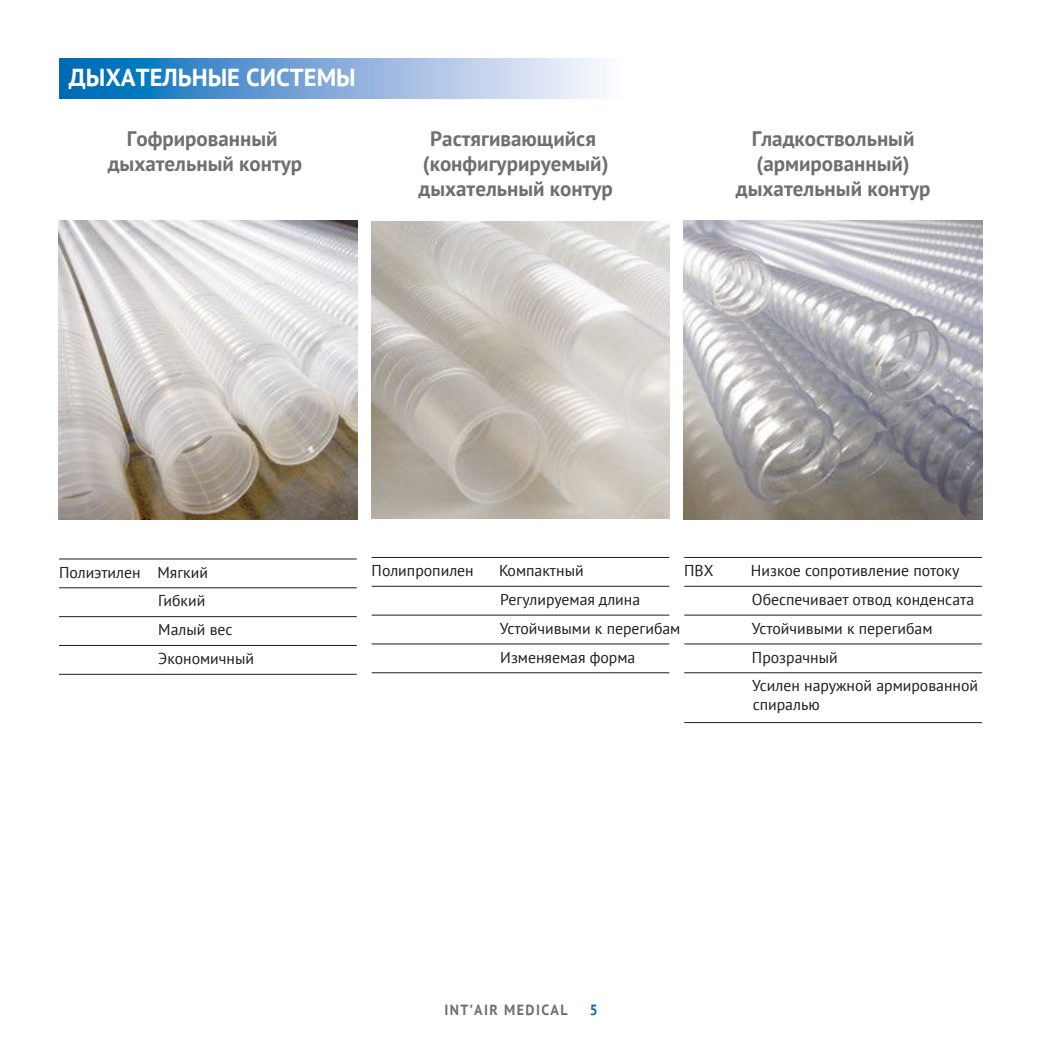
<style>
.page{position:relative;width:1042px;height:1042px;background:#fff}
.page>*{position:absolute;margin:0;border:0;box-sizing:border-box;transform-origin:0 0}
.t1{font:700 24.5px "PT Sans";color:#fff}
.t2{font:700 21px/25.2px "PT Sans";color:#706f6f;text-align:center}
.t3{font:15.75px/28.9px "PT Sans";color:#1d1d1b}
.t4{font:700 14.7px "PT Sans";letter-spacing:.1em;color:#706f6f;scale:.95 1}
.t5{font:700 14.7px "PT Sans";color:#0069b4;scale:.95 1}
</style>
<div class="page">
<img style="left:372px;top:221px;width:297px;height:298px">
<img style="left:684px;top:221px;width:298px;height:298px">
<img style="left:59px;top:221px;width:298px;height:298px">
<hr style="left:59px;top:558px;width:298px;height:1px;background:#1d1d1b">
<hr style="left:59px;top:587px;width:298px;height:1px;background:#1d1d1b">
<hr style="left:59px;top:616px;width:298px;height:1px;background:#1d1d1b">
<hr style="left:59px;top:645px;width:298px;height:1px;background:#1d1d1b">
<hr style="left:59px;top:674px;width:298px;height:1px;background:#1d1d1b">
<hr style="left:372px;top:557px;width:297px;height:1px;background:#1d1d1b">
<hr style="left:372px;top:586px;width:297px;height:1px;background:#1d1d1b">
<hr style="left:372px;top:615px;width:297px;height:1px;background:#1d1d1b">
<hr style="left:372px;top:643px;width:297px;height:1px;background:#1d1d1b">
<hr style="left:372px;top:672px;width:297px;height:1px;background:#1d1d1b">
<hr style="left:684px;top:557px;width:298px;height:1px;background:#1d1d1b">
<hr style="left:684px;top:586px;width:298px;height:1px;background:#1d1d1b">
<hr style="left:684px;top:615px;width:298px;height:1px;background:#1d1d1b">
<hr style="left:684px;top:643px;width:298px;height:1px;background:#1d1d1b">
<hr style="left:684px;top:672px;width:298px;height:1px;background:#1d1d1b">
<hr style="left:684px;top:722px;width:298px;height:1px;background:#1d1d1b">
<svg style="left:59px;top:59px;width:543px;height:39px"></svg>
<h1 class="t1" style="left:69px;top:61px;width:288px">ДЫХАТЕЛЬНЫЕ СИСТЕМЫ</h1>
<h2 class="t2" style="left:108px;top:126px;width:196px">Гофрированный дыхательный контур</h2>
<h2 class="t2" style="left:418px;top:126px;width:196px">Растягивающийся (конфигурируемый) дыхательный контур</h2>
<h2 class="t2" style="left:736px;top:126px;width:196px">Гладкоствольный (армированный) дыхательный контур</h2>
<p class="t3" style="left:158px;top:557px;width:97px;text-indent:-99px">Полиэтилен Мягкий<br>Гибкий<br>Малый вес<br>Экономичный</p>
<p class="t3" style="left:684px;top:556px;width:31px">ПВХ</p>
<p class="t3" style="left:751px;top:556px;width:229px">Низкое сопротивление потоку<br>Обеспечивает отвод конденсата<br>Устойчивыми к перегибам<br>Прозрачный<br>Усилен наружной армированной</p>
<p class="t3" style="left:752px;top:690px;width:69px">спиралью</p>
<p class="t3" style="left:372px;top:556px;width:104px">Полипропилен</p>
<p class="t3" style="left:499px;top:556px;width:86px">Компактный</p>
<p class="t3" style="left:500px;top:584px;width:182px">Регулируемая длина<br>Устойчивыми к перегибам<br>Изменяемая форма</p>
<p class="t4" style="left:444px;top:1000px;width:131px">INT’AIR MEDICAL</p>
<p class="t5" style="left:590px;top:1001px;width:10px">5</p>
</div>
